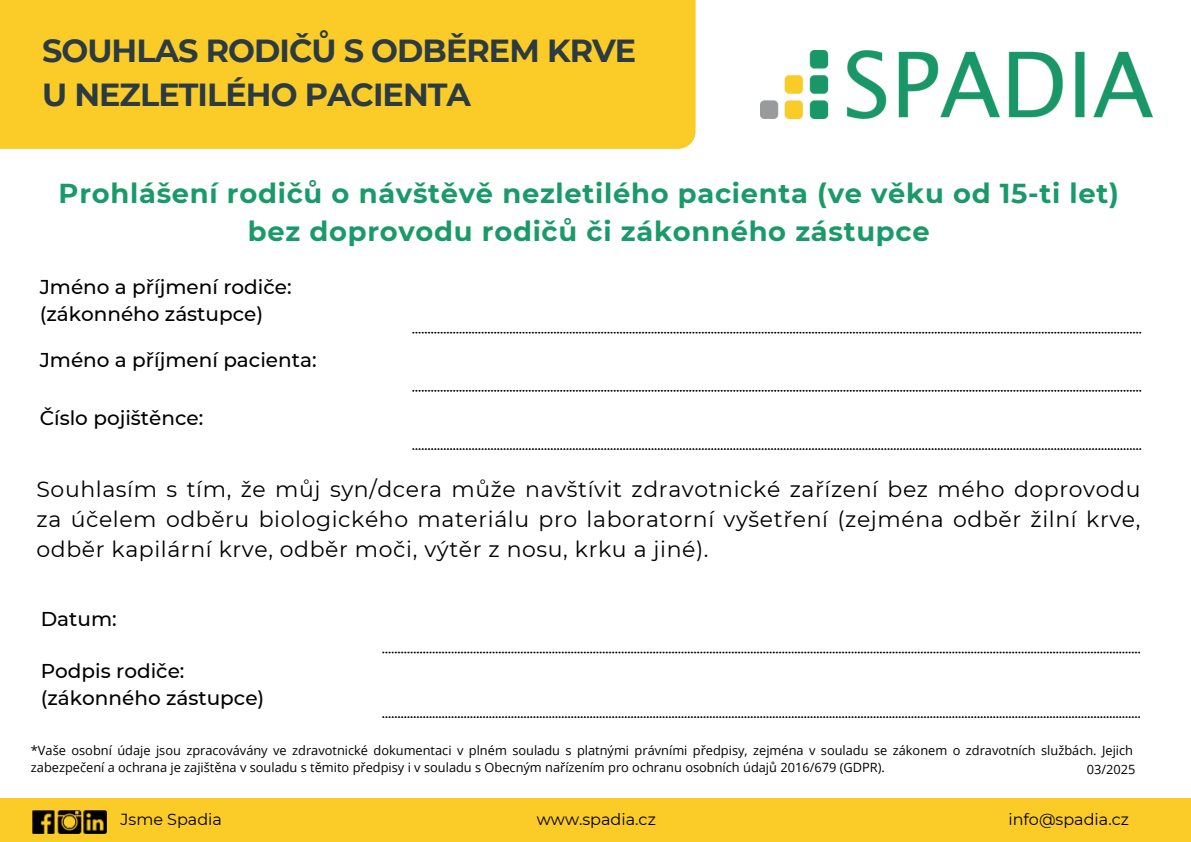
<style>
.page{position:relative;width:1191px;height:842px;background:#fff}
.page>*{position:absolute;margin:0;border:0;box-sizing:border-box;transform-origin:0 0}
.t1{font:700 31.8px/43.6px "Montserrat";letter-spacing:-.03em;color:#2b3b41}
.t2{font:700 27.4px/37.6px "Montserrat";letter-spacing:.025em;color:#1a9a6a;text-align:center}
.t3{font:22px/30px "Montserrat";letter-spacing:.025em;color:#000;text-align:justify}
.t4{font:500 20px/27px "Montserrat";color:#000}
.t5{font:16px "Montserrat";color:#000}
.t6{font:12.8px/17px "Open Sans";color:#000}
</style>
<div class="page">
<svg style="left:382px;top:651px;width:758px;height:66px"></svg>
<img style="left:761px;top:50px;width:391px;height:68px">
<div style="left:0;top:798px;width:1191px;height:44px;background:#fbcc28"></div>
<img style="left:32px;top:810px;width:75px;height:24px">
<div style="left:0;top:0;width:696px;height:149px;background:#fbcc28"></div>
<svg style="left:413px;top:332px;width:728px;height:118px"></svg>
<h1 class="t1" style="left:42px;top:27px;width:596px">SOUHLAS RODIČŮ S ODBĚREM KRVE<br>U NEZLETILÉHO PACIENTA</h1>
<h2 class="t2" style="left:59px;top:173px;width:1062px">Prohlášení rodičů o návštěvě nezletilého pacienta (ve věku od 15-ti let) bez doprovodu rodičů či zákonného zástupce</h2>
<h3 class="t4" style="left:40px;top:272px;width:253px">Jméno a příjmení rodiče: (zákonného zástupce)</h3>
<h3 class="t4" style="left:40px;top:346px;width:278px">Jméno a příjmení pacienta:</h3>
<h3 class="t4" style="left:40px;top:404px;width:165px">Číslo pojištěnce:</h3>
<p class="t3" style="left:37px;top:473px;width:1105px">Souhlasím s tím, že můj syn/dcera může navštívit zdravotnické zařízení bez mého doprovodu za účelem odběru biologického materiálu pro laboratorní vyšetření (zejména odběr žilní krve, odběr kapilární krve, odběr moči, výtěr z nosu, krku a jiné).</p>
<h3 class="t4" style="left:41px;top:604px;width:77px">Datum:</h3>
<h3 class="t4" style="left:41px;top:656px;width:225px">Podpis rodiče: (zákonného zástupce)</h3>
<p class="t6" style="left:31px;top:741px;width:1104px">*Vaše osobní údaje jsou zpracovávány ve zdravotnické dokumentaci v plném souladu s platnými právními předpisy, zejména v souladu se zákonem o zdravotních službách. Jejich zabezpečení a ochrana je zajištěna v souladu s těmito předpisy i v souladu s Obecným nařízením pro ochranu osobních údajů 2016/679 (GDPR).</p>
<p class="t6" style="left:1087px;top:760px;width:50px">03/2025</p>
<p class="t5" style="left:121px;top:808px;width:103px">Jsme Spadia</p>
<p class="t5" style="left:537px;top:808px;width:121px">www.spadia.cz</p>
<p class="t5" style="left:1008px;top:808px;width:122px">info@spadia.cz</p>
</div>
